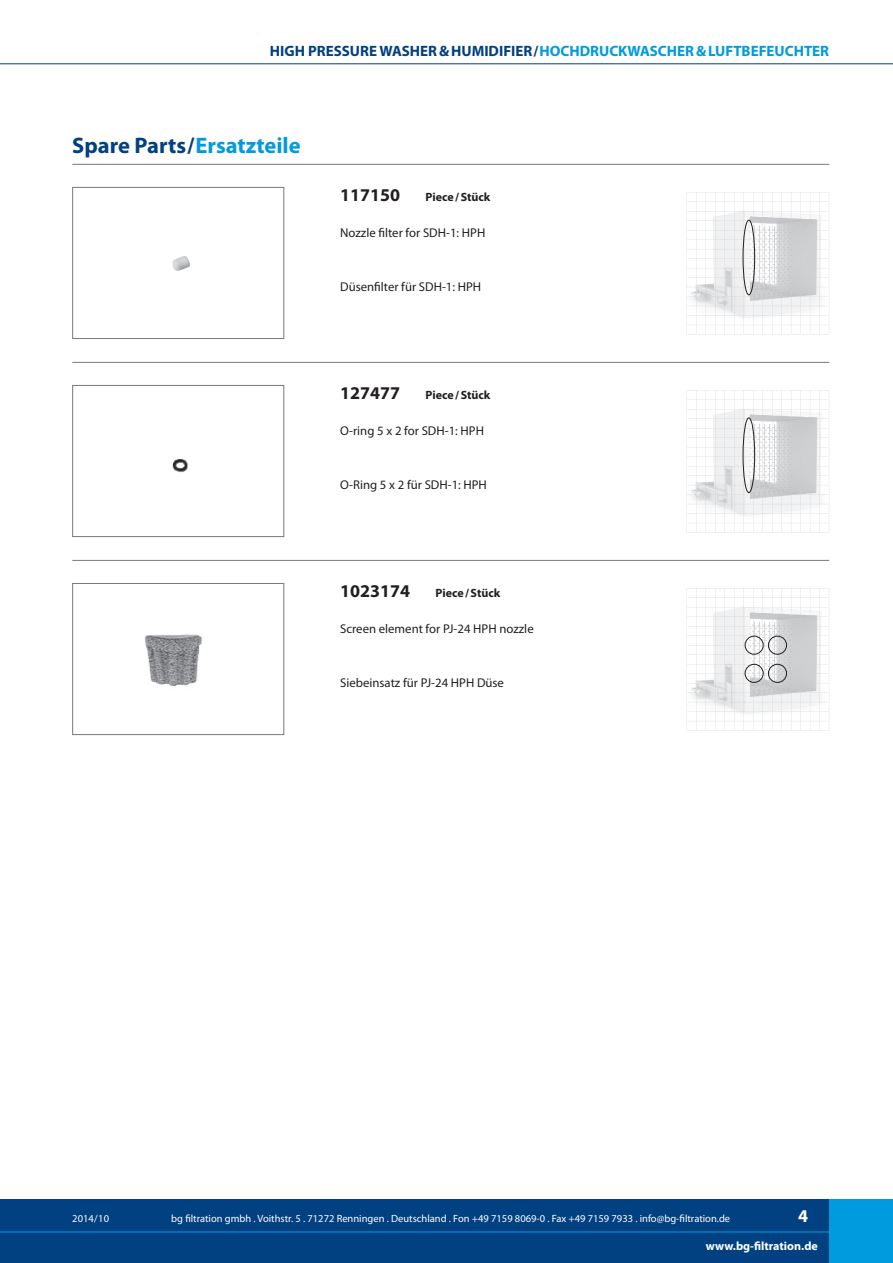
<style>
.page{position:relative;width:893px;height:1263px;background:#fff}
.page>*{position:absolute;margin:0;border:0;box-sizing:border-box;transform-origin:0 0}
.t1{font:700 22.5px "Myriad Pro";color:#014081}
.t2{font:700 18px "Myriad Pro";color:#231f20}
.t3{font:700 18px "Myriad Pro";color:#fff}
.t4{font:700 15px "Myriad Pro";color:#009bde}
.t5{font:12.75px "Myriad Pro";color:#231f20}
.t6{font:700 12px "Myriad Pro";color:#231f20}
.t7{font:700 12px "Myriad Pro";color:#fff}
.t8{font:10.5px "Myriad Pro";color:#fff}
.s1{color:#014081}
.s2{color:#009bde}
</style>
<div class="page">
<svg style="left:687px;top:192px;width:142px;height:143px"></svg>
<img style="left:687px;top:210px;width:138px;height:115px">
<svg style="left:687px;top:390px;width:142px;height:143px"></svg>
<img style="left:687px;top:408px;width:138px;height:115px">
<svg style="left:687px;top:588px;width:142px;height:143px"></svg>
<img style="left:687px;top:606px;width:138px;height:115px">
<div style="left:0;top:1199px;width:829px;height:64px;background:#014081"></div>
<div style="left:829px;top:1199px;width:64px;height:64px;background:#009bde"></div>
<hr style="left:0;top:63px;width:893px;height:1px;background:#014081">
<hr style="left:0;top:1231px;width:893px;height:1px;background:#009bde">
<hr style="left:72px;top:164px;width:757px;height:1px;background:#76787b">
<hr style="left:72px;top:362px;width:757px;height:1px;background:#76787b">
<hr style="left:72px;top:560px;width:757px;height:1px;background:#76787b">
<img style="left:172px;top:256px;width:18px;height:15px">
<div style="left:72px;top:187px;width:212px;height:152px;border:1px solid #76787b"></div>
<img style="left:172px;top:459px;width:16px;height:14px">
<div style="left:72px;top:385px;width:212px;height:152px;border:1px solid #76787b"></div>
<img style="left:145px;top:635px;width:57px;height:52px">
<div style="left:72px;top:583px;width:212px;height:152px;border:1px solid #76787b"></div>
<div style="left:743px;top:220px;width:12px;height:75px;border:1px solid #231f20;border-radius:50%"></div>
<div style="left:743px;top:417px;width:12px;height:76px;border:1px solid #231f20;border-radius:50%"></div>
<div style="left:745px;top:636px;width:19px;height:19px;border:1px solid #231f20;border-radius:50%"></div>
<div style="left:745px;top:664px;width:19px;height:19px;border:1px solid #231f20;border-radius:50%"></div>
<div style="left:768px;top:636px;width:19px;height:19px;border:1px solid #231f20;border-radius:50%"></div>
<div style="left:768px;top:664px;width:19px;height:19px;border:1px solid #231f20;border-radius:50%"></div>
<p class="t4" style="left:270px;top:42px;width:561px"><span class="s1">HIGH PRESSURE WASHER &amp; HUMIDIFIER/</span>HOCHDRUCKWASCHER &amp; LUFTBEFEUCHTER</p>
<h1 class="t1" style="left:72px;top:133px;width:230px">Spare Parts / <span class="s2">Ersatzteile</span></h1>
<h2 class="t2" style="left:340px;top:185px;width:61px">117150</h2>
<p class="t6" style="left:426px;top:190px;width:66px">Piece / Stück</p>
<p class="t5" style="left:340px;top:225px;width:147px">Nozzle filter for SDH-1: HPH</p>
<p class="t5" style="left:340px;top:279px;width:143px">Düsenfilter für SDH-1: HPH</p>
<h2 class="t2" style="left:340px;top:383px;width:61px">127477</h2>
<p class="t6" style="left:426px;top:388px;width:66px">Piece / Stück</p>
<p class="t5" style="left:340px;top:423px;width:145px">O-ring 5 x 2 for SDH-1: HPH</p>
<p class="t5" style="left:340px;top:477px;width:148px">O-Ring 5 x 2 für SDH-1: HPH</p>
<h2 class="t2" style="left:340px;top:581px;width:71px">1023174</h2>
<p class="t6" style="left:436px;top:586px;width:66px">Piece / Stück</p>
<p class="t5" style="left:340px;top:621px;width:195px">Screen element for PJ-24 HPH nozzle</p>
<p class="t5" style="left:340px;top:675px;width:165px">Siebeinsatz für PJ-24 HPH Düse</p>
<p class="t8" style="left:72px;top:1212px;width:38px">2014 / 10</p>
<p class="t8" style="left:171px;top:1212px;width:560px">bg filtration gmbh . Voithstr. 5 . 71272 Renningen . Deutschland . Fon +49 7159 8069-0 . Fax +49 7159 7933 . info@bg-filtration.de</p>
<h2 class="t3" style="left:798px;top:1206px;width:11px">4</h2>
<p class="t7" style="left:706px;top:1239px;width:114px">www.bg-filtration.de</p>
</div>
